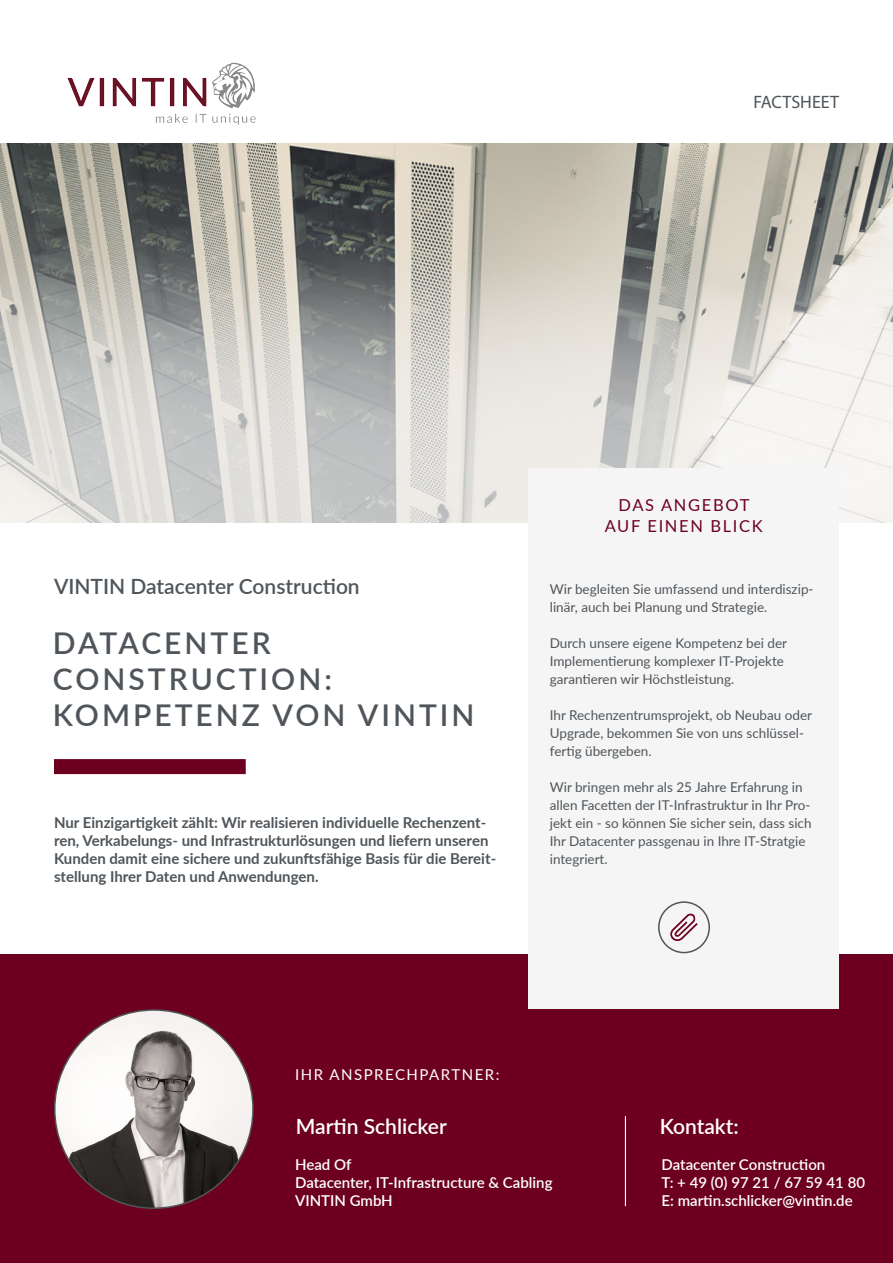
<style>
.page{position:relative;width:893px;height:1263px;background:#fff}
.page>*{position:absolute;margin:0;border:0;box-sizing:border-box;transform-origin:0 0}
.t1{font:600 30px/36px "Lato";letter-spacing:.1em;color:#4f555a}
.t2{font:600 21px "Lato";color:#4f555a}
.t3{font:600 21px "Lato";color:#fff}
.t4{font:18px "Myriad Pro";color:#4f555a}
.t5{font:16.5px "Lato";letter-spacing:.1em;color:#6d0020}
.t6{font:700 15px/18px "Lato";color:#4f555a}
.t7{font:600 15px "Lato";color:#fff}
.t8{font:15px "Lato";letter-spacing:.1em;color:#fff}
.t9{font:13.5px/18px "Lato";color:#4f555a}
</style>
<div class="page">
<div style="left:0;top:954px;width:893px;height:309px;background:#6d0020"></div>
<img style="left:0;top:143px;width:893px;height:379px">
<div style="left:529px;top:468px;width:310px;height:540px;background:#f5f5f5"></div>
<div style="left:54px;top:759px;width:192px;height:15px;background:#6d0020"></div>
<div style="left:658px;top:901px;width:52px;height:52px;border:2px solid #4f555a;border-radius:50%"></div>
<svg style="left:670px;top:913px;width:28px;height:28px"></svg>
<img style="left:40px;top:62px;width:243px;height:114px">
<img style="left:55px;top:1010px;width:198px;height:198px;border-radius:99px">
<hr style="left:625px;top:1116px;width:1px;height:90px;background:#fff">
<p class="t4" style="left:753px;top:91px;width:87px">FACTSHEET</p>
<p class="t2" style="left:54px;top:571px;width:307px">VINTIN Datacenter Construction</p>
<p class="t1" style="left:53px;top:624px;width:281px">DATACENTER<br>CONSTRUCTION:</p>
<p class="t1" style="left:53px;top:696px;width:423px">KOMPETENZ VON VINTIN</p>
<p class="t6" style="left:54px;top:813px;width:444px">Nur Einzigartigkeit zählt: Wir realisieren individuelle Rechenzent&shy;ren, Verkabelungs- und Infrastrukturlösungen und liefern unseren Kunden damit eine sichere und zukunftsfähige Basis für die Bereit&shy;stellung Ihrer Daten und Anwendungen.</p>
<p class="t5" style="left:618px;top:493px;width:132px">DAS ANGEBOT</p>
<p class="t5" style="left:605px;top:515px;width:160px">AUF EINEN BLICK</p>
<p class="t9" style="left:550px;top:580px;width:265px">Wir begleiten Sie umfassend und interdiszip&shy;linär, auch bei Planung und Strategie.</p>
<p class="t9" style="left:550px;top:634px;width:239px">Durch unsere eigene Kompetenz bei der<br>Implementierung komplexer IT-Projekte garantieren wir Höchstleistung.</p>
<p class="t9" style="left:550px;top:706px;width:264px">Ihr Rechenzentrumsprojekt, ob Neubau oder<br>Upgrade, bekommen Sie von uns schlüssel&shy;fertig übergeben.</p>
<p class="t9" style="left:550px;top:778px;width:263px">Wir bringen mehr als 25 Jahre Erfahrung in allen Facetten der IT-Infrastruktur in Ihr Pro&shy;jekt ein - so können Sie sicher sein, dass sich Ihr Datacenter passgenau in Ihre IT-Stratgie integriert.</p>
<p class="t8" style="left:295px;top:1064px;width:206px">IHR ANSPRECHPARTNER:</p>
<p class="t3" style="left:296px;top:1111px;width:152px">Martin Schlicker</p>
<p class="t3" style="left:660px;top:1111px;width:81px">Kontakt:</p>
<p class="t7" style="left:295px;top:1154px;width:58px">Head Of</p>
<p class="t7" style="left:295px;top:1172px;width:259px">Datacenter, IT-Infrastructure &amp; Cabling</p>
<p class="t7" style="left:295px;top:1190px;width:99px">VINTIN GmbH</p>
<p class="t7" style="left:662px;top:1154px;width:165px">Datacenter Construction</p>
<p class="t7" style="left:662px;top:1172px;width:205px">T: + 49 (0) 97 21 / 67 59 41 80</p>
<p class="t7" style="left:662px;top:1190px;width:193px">E: martin.schlicker@vintin.de</p>
</div>
